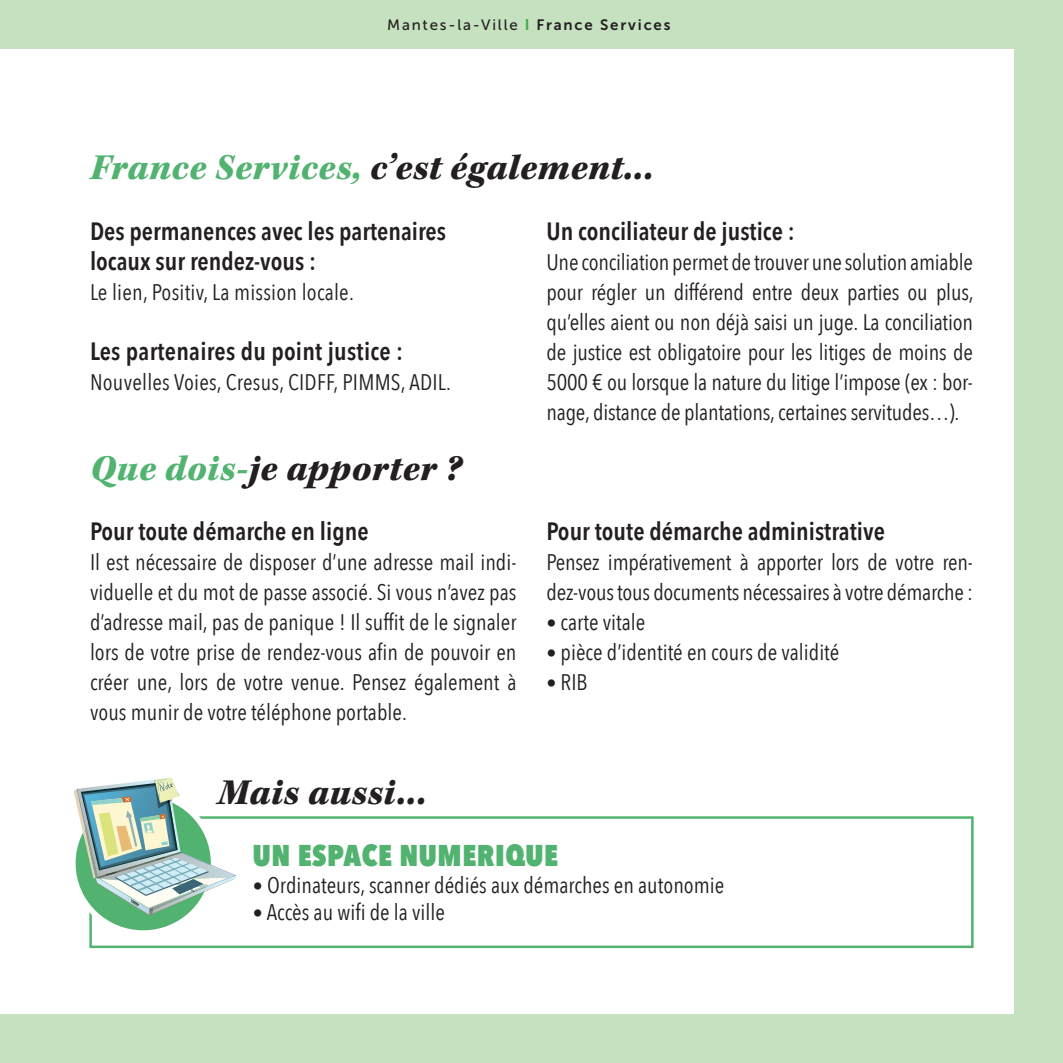
<style>
.page{position:relative;width:1063px;height:1063px;background:#c6e1c0}
.page>*{position:absolute;margin:0;border:0;box-sizing:border-box;transform-origin:0 0}
.t1{font:italic 900 37.5px "Kepler Std";letter-spacing:.01em;color:#231f20}
.t2{font:800 30px "Avenir Next Condensed";letter-spacing:.02em;color:#52b371}
.t3{font:600 25px/30px "Avenir Next Condensed";color:#231f20}
.t4{font:22.5px/30px "Avenir Next Condensed";color:#231f20;text-align:justify}
.t5{font:15px "Museo Sans 500";letter-spacing:.12em;color:#231f20}
.s1{font-family:"Acumin Variable Concept";color:#40ae49}
.s2{font-family:"Museo Sans 700"}
.s3{color:#52b371}
.s4{font-size:20px}
.s5{font-weight:200;font-size:20px}
</style>
<div class="page">
<div style="left:0;top:49px;width:1014px;height:965px;background:#fff"></div>
<div style="left:89px;top:816px;width:885px;height:132px;border:2px solid #52b371"></div>
<svg style="left:73px;top:793px;width:141px;height:140px"></svg>
<div style="left:70px;top:791px;width:146px;height:145px;border:6px solid #fff;border-radius:50%"></div>
<svg style="left:74px;top:778px;width:163px;height:138px"></svg>
<p class="t5" style="left:387px;top:16px;width:285px">Mantes-la-Ville <span class="s1">l</span> <span class="s2">France Services</span></p>
<h1 class="t1" style="left:90px;top:146px;width:565px"><span class="s3">France Services,</span> c’est également...</h1>
<p class="t3" style="left:90px;top:216px;width:358px">Des permanences avec les partenaires locaux sur rendez-vous :</p>
<p class="t4" style="left:90px;top:276px;width:265px">Le lien, Positiv, La mission locale.</p>
<p class="t3" style="left:90px;top:336px;width:315px">Les partenaires du point justice :</p>
<p class="t4" style="left:90px;top:366px;width:363px">Nouvelles Voies, Cresus, CIDFF, PIMMS, ADIL.</p>
<h1 class="t1" style="left:90px;top:447px;width:373px"><span class="s3">Que dois-</span>je apporter ?</h1>
<p class="t3" style="left:90px;top:516px;width:280px">Pour toute démarche en ligne</p>
<p class="t4" style="left:90px;top:546px;width:428px">Il est nécessaire de disposer d’une adresse mail indi&shy;viduelle et du mot de passe associé. Si vous n’avez pas d’adresse mail, pas de panique ! Il suffit de le signaler lors de votre prise de rendez-vous afin de pouvoir en créer une, lors de votre venue. Pensez également à vous munir de votre téléphone portable.</p>
<h1 class="t1" style="left:218px;top:771px;width:211px">Mais aussi...</h1>
<p class="t3" style="left:546px;top:216px;width:250px">Un conciliateur de justice :</p>
<p class="t4" style="left:546px;top:246px;width:429px">Une conciliation permet de trouver une solution amiable pour régler un différend entre deux parties ou plus, qu’elles aient ou non déjà saisi un juge. La conciliation de justice est obligatoire pour les litiges de moins de 5000 € ou lorsque la nature du litige l’impose (ex : bor&shy;nage, distance de plantations, certaines servitudes…).</p>
<p class="t3" style="left:546px;top:516px;width:340px">Pour toute démarche administrative</p>
<p class="t4" style="left:546px;top:546px;width:428px">Pensez impérativement à apporter lors de votre ren&shy;dez-vous tous documents nécessaires à votre démarche :</p>
<p class="t4" style="left:546px;top:606px;width:100px"><span class="s4">•</span> carte vitale</p>
<p class="t4" style="left:546px;top:636px;width:294px"><span class="s4">•</span> pièce d’identité en cours de validité</p>
<p class="t4" style="left:546px;top:666px;width:43px"><span class="s4">•</span> RIB</p>
<h2 class="t2" style="left:253px;top:836px;width:307px">UN ESPACE NUMERIQUE</h2>
<p class="t4" style="left:253px;top:869px;width:473px"><span class="s5">•</span> Ordinateurs, scanner dédiés aux démarches en autonomie</p>
<p class="t4" style="left:253px;top:896px;width:193px"><span class="s5">•</span> Accès au wifi de la ville</p>
</div>
